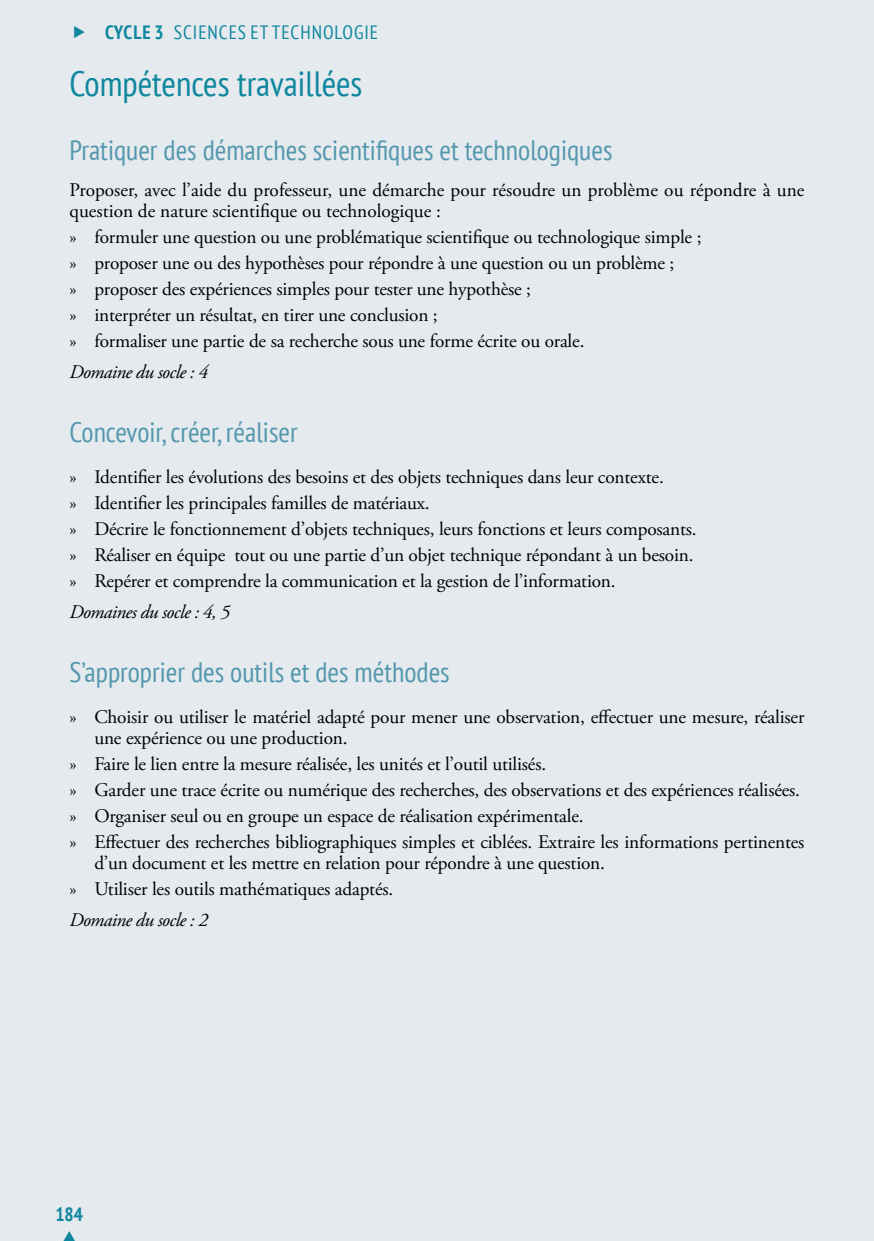
<style>
.page{position:relative;width:874px;height:1241px;background:#fff}
.page>*{position:absolute;margin:0;border:0;box-sizing:border-box;transform-origin:0 0}
.t1{font:condensed 35px "PT Sans";color:#0e869e}
.t2{font:condensed 28px "PT Sans";color:#5497ad}
.t3{font:19.25px/25.9px "Adobe Garamond Pro";letter-spacing:-.01em;color:#000}
.t4{font:italic 19.25px "Adobe Garamond Pro";letter-spacing:-.03em;color:#000}
.t5{font:condensed 19.25px "PT Sans";letter-spacing:.05em;color:#0e869e}
.t6{font:700 condensed 19.25px "PT Sans";color:#0e869e}
.s1{font-weight:400}
</style>
<div class="page">
<div style="left:0;top:0;width:873px;height:1240px;background:#e4eaee"></div>
<svg style="left:64px;top:1231px;width:11px;height:9px"></svg>
<p class="t6" style="left:105px;top:20px;width:78px">Cycle 3 <span class="s1">SCIE</span></p>
<p class="t5" style="left:207px;top:20px;width:155px">NCES ET TECHNOLOGIE</p>
<h1 class="t1" style="left:69px;top:61px;width:294px">Compétences travaillées</h1>
<h2 class="t2" style="left:69px;top:132px;width:544px">Pratiquer des démarches scientifiques et technologiques</h2>
<p class="t3" style="left:69px;top:180px;width:736px;line-height:21px">Proposer, avec l’aide du professeur, une démarche pour résoudre un problème ou répondre à une question de nature scientifique ou technologique :</p>
<p class="t3" style="left:69px;top:224px;width:633px">» formuler une question ou une problématique scientifique ou technologique simple ; » proposer une ou des hypothèses pour répondre à une question ou un problème ;<br>» proposer des expériences simples pour tester une hypothèse ;<br>» interpréter un résultat, en tirer une conclusion ;<br>» formaliser une partie de sa recherche sous une forme écrite ou orale.</p>
<p class="t4" style="left:69px;top:360px;width:140px">Domaine du socle : 4</p>
<h2 class="t2" style="left:69px;top:414px;width:230px">Concevoir, créer, réaliser</h2>
<p class="t3" style="left:69px;top:464px;width:628px">» Identifier les évolutions des besoins et des objets techniques dans leur contexte.<br>» Identifier les principales familles de matériaux.<br>» Décrire le fonctionnement d’objets techniques, leurs fonctions et leurs composants. » Réaliser en équipe tout ou une partie d’un objet technique répondant à un besoin. » Repérer et comprendre la communication et la gestion de l’information.</p>
<p class="t4" style="left:69px;top:600px;width:162px">Domaines du socle : 4, 5</p>
<h2 class="t2" style="left:69px;top:654px;width:381px">S’approprier des outils et des méthodes</h2>
<p class="t3" style="left:94px;top:706px;width:711px;line-height:21px;text-indent:-25px">» Choisir ou utiliser le matériel adapté pour mener une observation, effectuer une mesure, réaliser une expérience ou une production.</p>
<p class="t3" style="left:69px;top:751px;width:736px">» Faire le lien entre la mesure réalisée, les unités et l’outil utilisés.<br>» Garder une trace écrite ou numérique des recherches, des observations et des expériences réalisées. » Organiser seul ou en groupe un espace de réalisation expérimentale.<br>» Effectuer des recherches bibliographiques simples et ciblées. Extraire les informations pertinentes</p>
<p class="t3" style="left:69px;top:850px;width:536px;text-indent:25px">d’un document et les mettre en relation pour répondre à une question. » Utiliser les outils mathématiques adaptés.</p>
<p class="t4" style="left:69px;top:907px;width:140px">Domaine du socle : 2</p>
<p class="t6" style="left:55px;top:1201px;width:29px">184</p>
</div>
